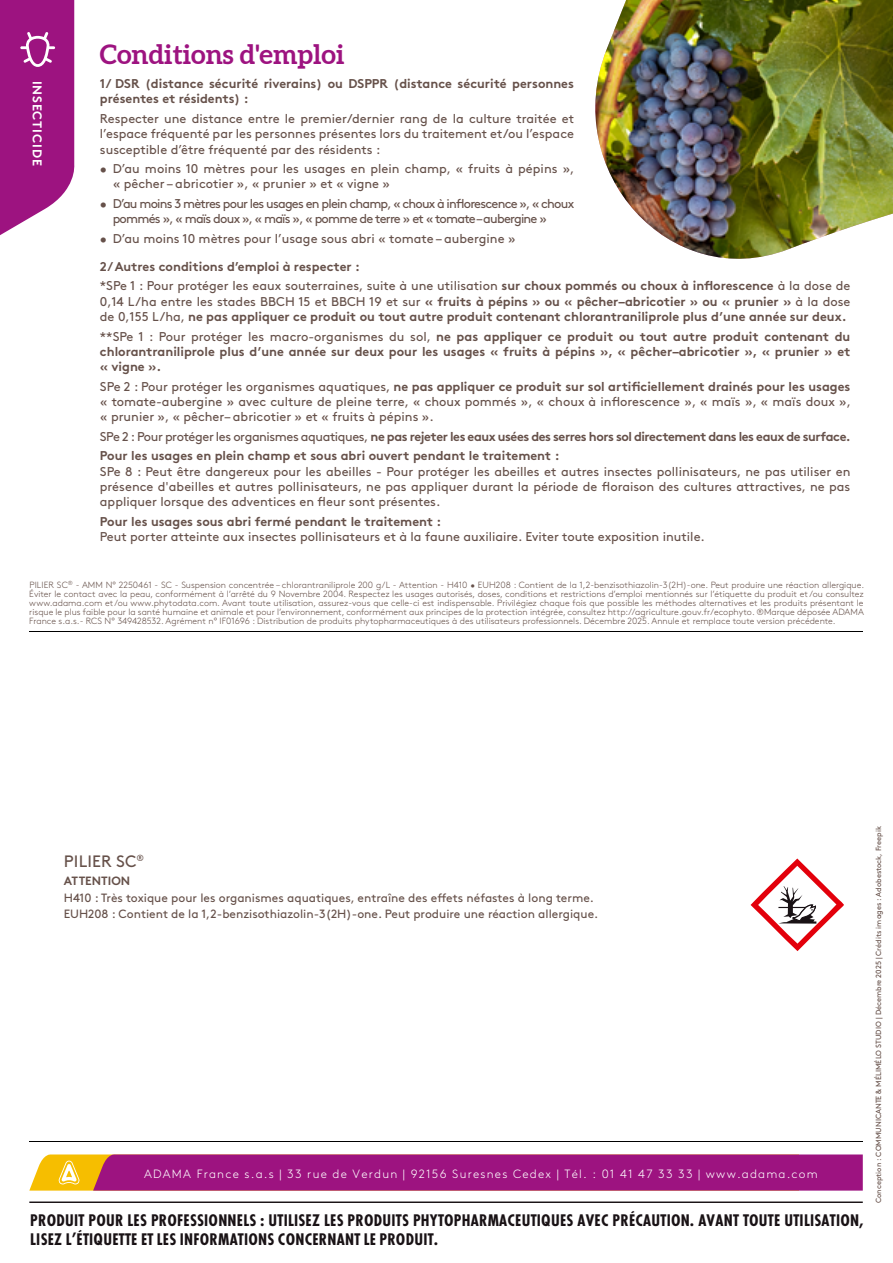
<style>
.page{position:relative;width:893px;height:1263px;background:#fff}
.page>*{position:absolute;margin:0;border:0;box-sizing:border-box;transform-origin:0 0}
.t1{font:700 27px "Aleo";color:#9d1380}
.t2{font:700 condensed 17.55px/18.9px "Futura TOT";letter-spacing:.015em;color:#191215}
.t3{font:16.5px "Brown Std";letter-spacing:.01em;color:#66514a}
.t4{font:12.75px/15.3px "Brown Pro";color:#66514a;text-align:justify}
.t5{font:700 12.75px/15.3px "Brown Pro";color:#66514a}
.t6{font:700 12.75px/19.5px "Brown Pro";letter-spacing:-.025em;color:#66514a}
.t7{font:12.75px/15.3px "Brown Pro";letter-spacing:-.06em;color:#66514a}
.t8{font:700 12.75px "Brown Pro";letter-spacing:.07em;color:#fff}
.t9{font:12px/16.5px "Brown Std";color:#66514a}
.t10{font:300 12px "Brown Std";letter-spacing:.1em;color:#fff}
.t11{font:700 12px "Brown Std";color:#66514a}
.t12{font:300 9px/9px "Brown Std";color:#66514a;text-align:justify}
.t13{font:7.5px "Brown Pro";color:#66514a}
.s1{font-weight:400}
.s2{font-weight:700}
</style>
<div class="page">
<svg style="left:0;top:0;width:75px;height:235px;background:#a93090"></svg>
<hr style="left:29px;top:1141px;width:834px;height:1px;background:#000">
<svg style="left:29px;top:1154px;width:834px;height:36px;background:#a52579"></svg>
<svg style="left:751px;top:858px;width:93px;height:93px"></svg>
<hr style="left:29px;top:631px;width:834px;height:1px;background:#000">
<hr style="left:29px;top:1201px;width:834px;height:2px;background:#191215">
<img style="left:595px;top:0;width:298px;height:259px">
<p class="t8" style="left:48px;top:81px;width:87px;rotate:90deg">INSECTICIDE</p>
<h1 class="t1" style="left:100px;top:38px;width:246px">Conditions d'emploi</h1>
<p class="t5" style="left:100px;top:75px;width:476px">1/ DSR (distance sécurité riverains) ou DSPPR (distance sécurité personnes présentes et résidents) :</p>
<p class="t4" style="left:100px;top:110px;width:476px">Respecter une distance entre le premier/dernier rang de la culture traitée et l’espace fréquenté par les personnes présentes lors du traitement et/ou l’espace susceptible d’être fréquenté par des résidents :</p>
<p class="t4" style="left:113px;top:160px;width:463px;text-indent:-13px">• D’au moins 10 mètres pour les usages en plein champ, « fruits à pépins », « pêcher – abricotier », « prunier » et « vigne »</p>
<p class="t7" style="left:113px;top:195px;width:463px;text-indent:-13px">• D’au moins 3 mètres pour les usages en plein champ, « choux à inflorescence », « choux pommés », « maïs doux », « maïs », « pomme de terre » et « tomate – aubergine »</p>
<p class="t4" style="left:100px;top:230px;width:417px">• D’au moins 10 mètres pour l’usage sous abri « tomate – aubergine »</p>
<p class="t5" style="left:100px;top:255px;width:752px;line-height:19.5px">2/ Autres conditions d’emploi à respecter :<br><span class="s1">*SPe 1 : Pour protéger les eaux souterraines, suite à une utilisation</span> sur choux pommés ou choux à inflorescence <span class="s1">à la dose de</span></p>
<p class="t5" style="left:100px;top:292px;width:752px"><span class="s1">0,14 L/ha entre les stades BBCH 15 et BBCH 19 et sur</span> « fruits à pépins » ou « pêcher–abricotier » ou « prunier » <span class="s1">à la dose de 0,155 L/ha,</span> ne pas appliquer ce produit ou tout autre produit contenant chlorantraniliprole plus d’une année sur deux.</p>
<p class="t5" style="left:100px;top:327px;width:752px;text-align:justify"><span class="s1">**SPe 1 : Pour protéger les macro-organismes du sol,</span> ne pas appliquer ce produit ou tout autre produit contenant du chlorantraniliprole plus d’une année sur deux pour les usages « fruits à pépins », « pêcher–abricotier », « prunier » et « vigne ».</p>
<p class="t4" style="left:100px;top:377px;width:753px">SPe 2 : Pour protéger les organismes aquatiques, <span class="s2">ne pas appliquer ce produit sur sol artificiellement drainés pour les usages </span>« tomate-aubergine » avec culture de pleine terre, « choux pommés », « choux à inflorescence », « maïs », « maïs doux », « prunier », « pêcher– abricotier » et « fruits à pépins ».</p>
<p class="t6" style="left:100px;top:425px;width:752px"><span class="s1">SPe 2 : Pour protéger les organismes aquatiques,</span> ne pas rejeter les eaux usées des serres hors sol directement dans les eaux de surface.<br>Pour les usages en plein champ et sous abri ouvert pendant le traitement :</p>
<p class="t4" style="left:100px;top:462px;width:752px">SPe 8 : Peut être dangereux pour les abeilles - Pour protéger les abeilles et autres insectes pollinisateurs, ne pas utiliser en présence d'abeilles et autres pollinisateurs, ne pas appliquer durant la période de floraison des cultures attractives, ne pas appliquer lorsque des adventices en fleur sont présentes.</p>
<p class="t5" style="left:100px;top:512px;width:343px">Pour les usages sous abri fermé pendant le traitement :</p>
<p class="t4" style="left:100px;top:528px;width:606px">Peut porter atteinte aux insectes pollinisateurs et à la faune auxiliaire. Eviter toute exposition inutile.</p>
<p class="t12" style="left:29px;top:580px;width:836px">PILIER SC<sup>®</sup> - AMM N° 2250461 - SC - Suspension concentrée – chlorantraniliprole 200 g/L - Attention - H410 • EUH208 : Contient de la 1,2-benzisothiazolin-3(2H)-one. Peut produire une réaction allergique.<br>Éviter le contact avec la peau, conformément à l’arrêté du 9 Novembre 2004. Respectez les usages autorisés, doses, conditions et restrictions d’emploi mentionnés sur l’étiquette du produit et /ou consultez www.adama.com et/ou www.phytodata.com. Avant toute utilisation, assurez-vous que celle-ci est indispensable. Privilégiez chaque fois que possible les méthodes alternatives et les produits présentant le risque le plus faible pour la santé humaine et animale et pour l’environnement, conformément aux principes de la protection intégrée, consultez http://agriculture.gouv.fr/ecophyto. ®Marque déposée ADAMA France s.a.s.- RCS N° 349428532. Agrément n° IF01696 : Distribution de produits phytopharmaceutiques à des utilisateurs professionnels. Décembre 2025. Annule et remplace toute version précédente.</p>
<p class="t3" style="left:64px;top:851px;width:82px">PILIER SC<sup>®</sup></p>
<p class="t11" style="left:64px;top:874px;width:68px">ATTENTION</p>
<p class="t9" style="left:64px;top:890px;width:536px">H410 : Très toxique pour les organismes aquatiques, entraîne des effets néfastes à long terme.<br>EUH208 : Contient de la 1,2-benzisothiazolin-3(2H)-one. Peut produire une réaction allergique.</p>
<p class="t10" style="left:144px;top:1167px;width:675px">ADAMA France s.a.s | 33 rue de Verdun | 92156 Suresnes Cedex | Tél. : 01 41 47 33 33 | www.adama.com</p>
<h2 class="t2" style="left:30px;top:1211px;width:835px">PRODUIT POUR LES PROFESSIONNELS : UTILISEZ LES PRODUITS PHYTOPHARMACEUTIQUES AVEC PRÉCAUTION. AVANT TOUTE UTILISATION,<br>LISEZ L’ÉTIQUETTE ET LES INFORMATIONS CONCERNANT LE PRODUIT.</h2>
<p class="t13" style="left:873px;top:1203px;width:379px;rotate:-90deg">Conception : COMMUNICANTE &amp; MÉLIMÉLO STUDIO | Décembre 2025 | Crédits images : Adobestock, Freepik</p>
</div>
